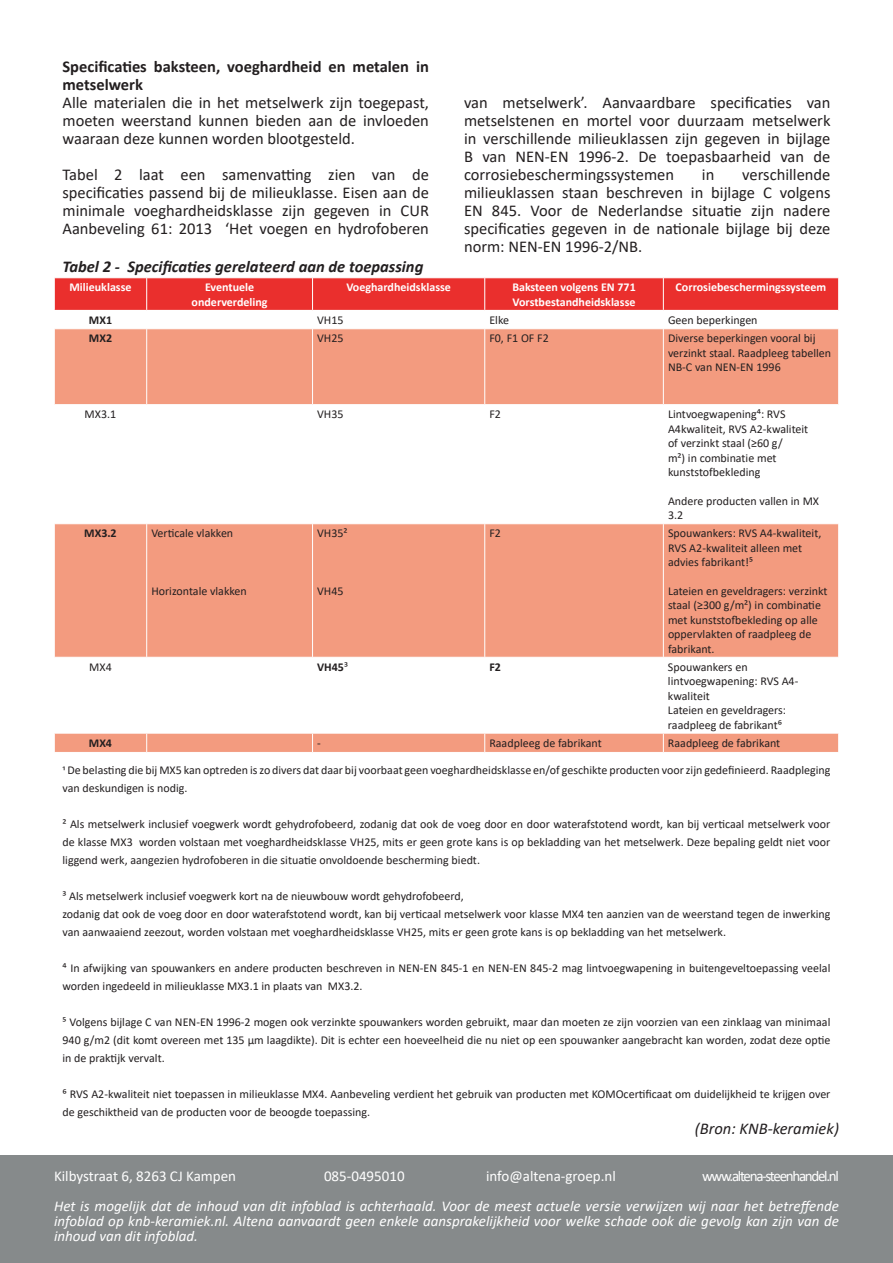
<style>
.page{position:relative;width:893px;height:1263px;background:#fff}
.page>*{position:absolute;margin:0;border:0;box-sizing:border-box;transform-origin:0 0}
.t1{font:16.5px/18px "Calibri";color:#231f20;text-align:justify}
.t2{font:700 16.5px/18px "Calibri";color:#231f20}
.t3{font:italic 700 16.5px "Calibri";color:#231f20}
.t4{font:italic 16.5px "Calibri";color:#231f20}
.t5{font:italic 15px/15px "Calibri";color:#fff;text-align:justify}
.t6{font:15px "Calibri";color:#fff}
.t7{font:15px "Calibri";letter-spacing:-.085em;color:#fff}
.t8{font:12px/14.4px "Calibri";color:#231f20}
.t9{font:700 12px/14.4px "Calibri";color:#fff;text-align:center}
.t10{font:700 12px "Calibri";color:#231f20}
.s1{font-weight:400}
</style>
<div class="page">
<div style="left:0;top:1155px;width:893px;height:108px;background:#868a8b"></div>
<svg style="left:55px;top:329px;width:783px;height:423px;fill:#f39b7f"></svg>
<hr style="left:146px;top:329px;width:1px;height:75px;background:#fff">
<hr style="left:312px;top:329px;width:1px;height:75px;background:#fff">
<hr style="left:484px;top:329px;width:1px;height:75px;background:#fff">
<hr style="left:663px;top:329px;width:1px;height:75px;background:#fff">
<hr style="left:55px;top:404px;width:92px;height:1px;background:#fff">
<hr style="left:147px;top:404px;width:166px;height:1px;background:#fff">
<hr style="left:146px;top:405px;width:1px;height:118px;background:#fff">
<hr style="left:313px;top:404px;width:172px;height:1px;background:#fff">
<hr style="left:312px;top:405px;width:1px;height:118px;background:#fff">
<hr style="left:485px;top:404px;width:178px;height:1px;background:#fff">
<hr style="left:484px;top:405px;width:1px;height:118px;background:#fff">
<hr style="left:663px;top:404px;width:175px;height:1px;background:#fff">
<hr style="left:663px;top:405px;width:1px;height:118px;background:#fff">
<hr style="left:55px;top:523px;width:92px;height:1px;background:#fff">
<hr style="left:147px;top:523px;width:166px;height:1px;background:#fff">
<hr style="left:146px;top:524px;width:1px;height:133px;background:#fff">
<hr style="left:313px;top:523px;width:172px;height:1px;background:#fff">
<hr style="left:312px;top:524px;width:1px;height:133px;background:#fff">
<hr style="left:485px;top:523px;width:178px;height:1px;background:#fff">
<hr style="left:484px;top:524px;width:1px;height:133px;background:#fff">
<hr style="left:663px;top:523px;width:175px;height:1px;background:#fff">
<hr style="left:663px;top:524px;width:1px;height:133px;background:#fff">
<hr style="left:55px;top:657px;width:92px;height:1px;background:#fff">
<hr style="left:147px;top:657px;width:166px;height:1px;background:#fff">
<hr style="left:146px;top:658px;width:1px;height:75px;background:#fff">
<hr style="left:313px;top:657px;width:172px;height:1px;background:#fff">
<hr style="left:312px;top:658px;width:1px;height:75px;background:#fff">
<hr style="left:485px;top:657px;width:178px;height:1px;background:#fff">
<hr style="left:484px;top:658px;width:1px;height:75px;background:#fff">
<hr style="left:663px;top:657px;width:175px;height:1px;background:#fff">
<hr style="left:663px;top:658px;width:1px;height:75px;background:#fff">
<hr style="left:55px;top:733px;width:92px;height:1px;background:#fff">
<hr style="left:147px;top:733px;width:166px;height:1px;background:#fff">
<svg style="left:146px;top:733px;width:1px;height:19px"></svg>
<hr style="left:313px;top:733px;width:172px;height:1px;background:#fff">
<svg style="left:312px;top:733px;width:1px;height:19px"></svg>
<hr style="left:485px;top:733px;width:178px;height:1px;background:#fff">
<svg style="left:484px;top:733px;width:1px;height:19px"></svg>
<hr style="left:663px;top:733px;width:175px;height:1px;background:#fff">
<svg style="left:663px;top:733px;width:1px;height:19px"></svg>
<svg style="left:55px;top:278px;width:784px;height:32px;background:#ea3230"></svg>
<svg style="left:54px;top:733px;width:1px;height:19px"></svg>
<svg style="left:838px;top:733px;width:1px;height:19px"></svg>
<h1 class="t2" style="left:63px;top:57px;width:368px">Specificaties baksteen, voeghardheid en metalen in metselwerk</h1>
<h1 class="t1" style="left:63px;top:93px;width:368px">Alle materialen die in het metselwerk zijn toegepast, moeten weerstand kunnen bieden aan de invloeden waaraan deze kunnen worden blootgesteld.</h1>
<h1 class="t1" style="left:63px;top:165px;width:368px">Tabel 2 laat een samenvatting zien van de specificaties passend bij de milieuklasse. Eisen aan de minimale voeghardheidsklasse zijn gegeven in CUR Aanbeveling 61: 2013 ‘Het voegen en hydrofoberen</h1>
<h1 class="t3" style="left:63px;top:254px;width:362px">Tabel 2 - Specificaties gerelateerd aan de toepassing</h1>
<h1 class="t1" style="left:464px;top:93px;width:368px">van metselwerk’. Aanvaardbare specificaties van metselstenen en mortel voor duurzaam metselwerk in verschillende milieuklassen zijn gegeven in bijlage B van NEN-EN 1996-2. De toepasbaarheid van de corrosiebeschermingssystemen</h1>
<h1 class="t1" style="left:464px;top:165px;width:368px;text-indent:278px">verschillende milieuklassen staan beschreven in bijlage C volgens EN 845. Voor de Nederlandse situatie zijn nadere specificaties gegeven in de nationale bijlage bij deze norm: NEN-EN 1996-2/NB.</h1>
<h1 class="t1" style="left:702px;top:165px;width:14px">in</h1>
<p class="t9" style="left:69px;top:280px;width:64px">Milieuklasse</p>
<p class="t9" style="left:192px;top:280px;width:77px">Eventuele onderverdeling</p>
<p class="t9" style="left:346px;top:280px;width:106px">Voeghardheidsklasse</p>
<p class="t9" style="left:512px;top:280px;width:125px;text-align:left">Baksteen volgens EN 771<br>Vorstbestandheidsklasse</p>
<p class="t9" style="left:676px;top:280px;width:152px">Corrosiebeschermingssysteem</p>
<p class="t10" style="left:89px;top:312px;width:25px">MX1</p>
<p class="t8" style="left:317px;top:313px;width:28px">VH15</p>
<p class="t8" style="left:489px;top:313px;width:21px">Elke</p>
<p class="t8" style="left:668px;top:313px;width:91px">Geen beperkingen</p>
<p class="t10" style="left:89px;top:330px;width:25px">MX2</p>
<p class="t8" style="left:317px;top:331px;width:28px">VH25</p>
<p class="t8" style="left:489px;top:331px;width:61px">F0, F1 OF F2</p>
<p class="t8" style="left:668px;top:331px;width:165px">Diverse beperkingen vooral bij verzinkt staal. Raadpleeg tabellen<br>NB-C van NEN-EN 1996</p>
<p class="t8" style="left:85px;top:407px;width:33px">MX3.1</p>
<p class="t8" style="left:317px;top:407px;width:28px">VH35</p>
<p class="t8" style="left:489px;top:407px;width:13px">F2</p>
<p class="t8" style="left:668px;top:407px;width:142px">Lintvoegwapening⁴: RVS<br>A4kwaliteit, RVS A2-kwaliteit of verzinkt staal (≥60 g/<br>m²) in combinatie met kunststofbekleding</p>
<p class="t8" style="left:668px;top:493px;width:153px">Andere producten vallen in MX<br>3.2</p>
<p class="t10" style="left:84px;top:525px;width:34px">MX3.2</p>
<p class="t8" style="left:151px;top:526px;width:83px">Verticale vlakken</p>
<p class="t8" style="left:317px;top:526px;width:32px">VH35²</p>
<p class="t8" style="left:489px;top:526px;width:13px">F2</p>
<p class="t8" style="left:668px;top:526px;width:155px">Spouwankers: RVS A4-kwaliteit,<br>RVS A2-kwaliteit alleen met advies fabrikant!⁵</p>
<p class="t8" style="left:668px;top:583px;width:161px">Lateien en geveldragers: verzinkt staal (≥300 g/m²) in combinatie met kunststofbekleding op alle oppervlakten of raadpleeg de fabrikant.</p>
<p class="t8" style="left:151px;top:583px;width:97px">Horizontale vlakken</p>
<p class="t8" style="left:317px;top:583px;width:28px">VH45</p>
<p class="t8" style="left:89px;top:659px;width:24px">MX4</p>
<p class="t10" style="left:317px;top:658px;width:32px">VH45<span class="s1">³</span></p>
<p class="t10" style="left:489px;top:658px;width:13px">F2</p>
<p class="t8" style="left:668px;top:659px;width:132px">Spouwankers en lintvoegwapening: RVS A4- kwaliteit<br>Lateien en geveldragers: raadpleeg de fabrikant⁶</p>
<p class="t10" style="left:89px;top:734px;width:25px">MX4</p>
<p class="t8" style="left:317px;top:735px;width:5px">-</p>
<p class="t8" style="left:489px;top:735px;width:114px">Raadpleeg de fabrikant</p>
<p class="t8" style="left:668px;top:735px;width:114px">Raadpleeg de fabrikant</p>
<p class="t8" style="left:63px;top:761px;width:769px;line-height:18px">1 De belasting die bij MX5 kan optreden is zo divers dat daar bij voorbaat geen voeghardheidsklasse en/of geschikte producten voor zijn gedefinieerd. Raadpleging van deskundigen is nodig.</p>
<p class="t8" style="left:63px;top:815px;width:769px;line-height:18px;text-align:justify">² Als metselwerk inclusief voegwerk wordt gehydrofobeerd, zodanig dat ook de voeg door en door waterafstotend wordt, kan bij verticaal metselwerk voor de klasse MX3 worden volstaan met voeghardheidsklasse VH25, mits er geen grote kans is op bekladding van het metselwerk. Deze bepaling geldt niet voor liggend werk, aangezien hydrofoberen in die situatie onvoldoende bescherming biedt.</p>
<p class="t8" style="left:63px;top:887px;width:769px;line-height:18px">³ Als metselwerk inclusief voegwerk kort na de nieuwbouw wordt gehydrofobeerd,<br>zodanig dat ook de voeg door en door waterafstotend wordt, kan bij verticaal metselwerk voor klasse MX4 ten aanzien van de weerstand tegen de inwerking van aanwaaiend zeezout, worden volstaan met voeghardheidsklasse VH25, mits er geen grote kans is op bekladding van het metselwerk.</p>
<p class="t8" style="left:63px;top:959px;width:769px;line-height:18px">⁴ In afwijking van spouwankers en andere producten beschreven in NEN-EN 845-1 en NEN-EN 845-2 mag lintvoegwapening in buitengeveltoepassing veelal worden ingedeeld in milieuklasse MX3.1 in plaats van MX3.2.</p>
<p class="t8" style="left:63px;top:1013px;width:769px;line-height:18px;text-align:justify">⁵ Volgens bijlage C van NEN-EN 1996-2 mogen ook verzinkte spouwankers worden gebruikt, maar dan moeten ze zijn voorzien van een zinklaag van minimaal 940 g/m2 (dit komt overeen met 135 µm laagdikte). Dit is echter een hoeveelheid die nu niet op een spouwanker aangebracht kan worden, zodat deze optie in de praktijk vervalt.</p>
<p class="t8" style="left:63px;top:1085px;width:769px;line-height:18px">⁶ RVS A2-kwaliteit niet toepassen in milieuklasse MX4. Aanbeveling verdient het gebruik van producten met KOMOcertificaat om duidelijkheid te krijgen over de geschiktheid van de producten voor de beoogde toepassing.</p>
<h1 class="t4" style="left:695px;top:1117px;width:146px">(Bron: KNB-keramiek)</h1>
<p class="t6" style="left:54px;top:1166px;width:184px">Kilbystraat 6, 8263 CJ Kampen</p>
<p class="t6" style="left:324px;top:1166px;width:82px">085-0495010</p>
<p class="t6" style="left:486px;top:1166px;width:131px">info@altena-groep.nl</p>
<p class="t7" style="left:702px;top:1166px;width:138px">www.altena-steenhandel.nl</p>
<p class="t5" style="left:54px;top:1198px;width:786px">Het is mogelijk dat de inhoud van dit infoblad is achterhaald. Voor de meest actuele versie verwijzen wij naar het betreffende infoblad op knb-keramiek.nl. Altena aanvaardt geen enkele aansprakelijkheid voor welke schade ook die gevolg kan zijn van de inhoud van dit infoblad.</p>
</div>
